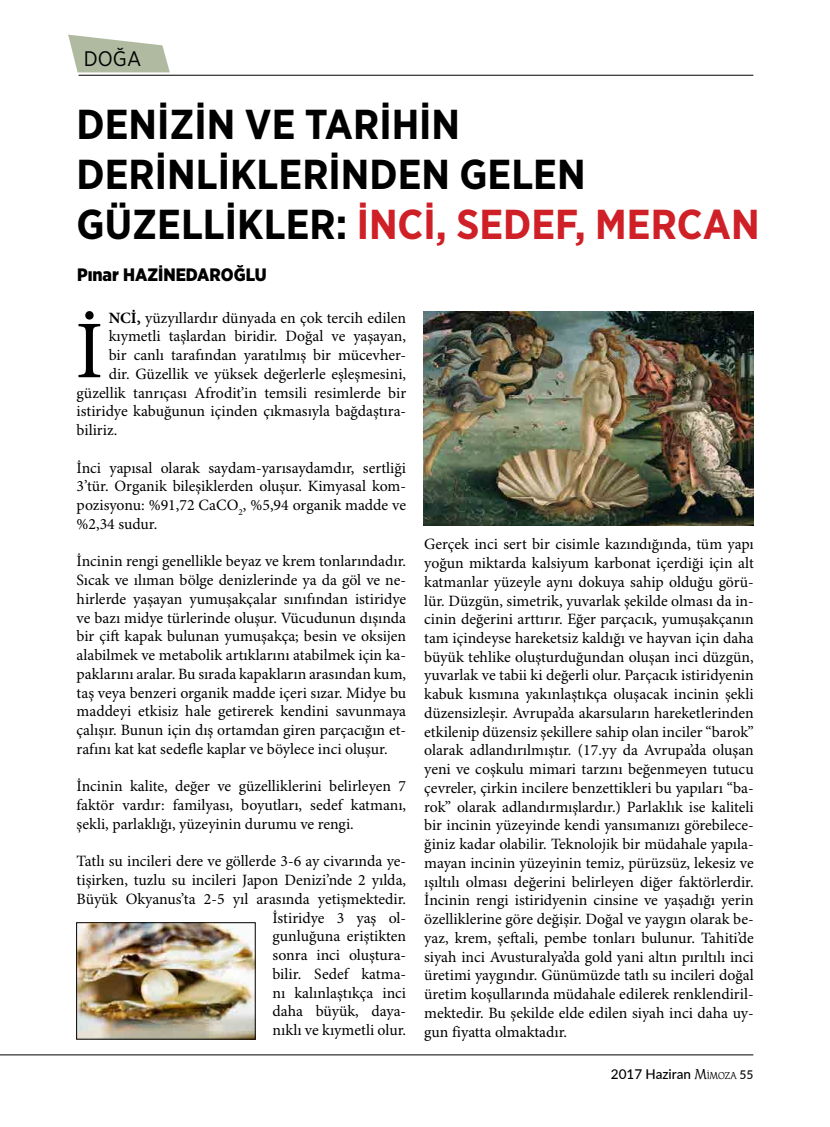
<style>
.page{position:relative;width:830px;height:1127px;background:#fff}
.page>*{position:absolute;margin:0;border:0;box-sizing:border-box;transform-origin:0 0}
.t1{font:700 41.85px/50.1px "Gotham Narrow";color:#000}
.t2{font:21px "Gotham Narrow";color:#000}
.t3{font:900 18px "Gotham Narrow";color:#000}
.t4{font:15.75px/18.8px "Minion Pro";color:#000;text-align:justify}
.t5{font:500 13.5px "Lato";color:#000}
.s1{color:#cf2027}
.s2{font-weight:700}
.s3{font-family:"Althea";font-weight:400;font-size:15px}
.s4{font-family:"Althea";font-weight:400;font-size:10.5px}
.s5{font-size:12px}
</style>
<div class="page">
<hr style="left:0;top:1054px;width:753px;height:1px;background:#000">
<svg style="left:68px;top:35px;width:102px;height:37px"></svg>
<hr style="left:78px;top:75px;width:675px;height:1px;background:#000">
<img style="left:423px;top:311px;width:330px;height:214px">
<svg style="left:78px;top:311px;width:22px;height:66px"></svg>
<img style="left:78px;top:924px;width:175px;height:113px">
<div style="left:76px;top:922px;width:179px;height:117px;border:1px solid #000"></div>
<h2 class="t2" style="left:84px;top:46px;width:59px">DOĞA</h2>
<h1 class="t1" style="left:77px;top:99px;width:684px">DENİZİN VE TARİHİN<br>DERİNLİKLERİNDEN GELEN<br>GÜZELLİKLER: <span class="s1">İNCİ, SEDEF, MERCAN</span></h1>
<p class="t3" style="left:77px;top:263px;width:191px">Pınar HAZİNEDAROĞLU</p>
<p class="t4" style="left:109px;top:309px;width:299px"><span class="s2">NCİ,</span> yüzyıllardır dünyada en çok tercih edilen</p>
<p class="t4" style="left:109px;top:327px;width:299px">kıymetli taşlardan biridir. Doğal ve yaşayan,</p>
<p class="t4" style="left:109px;top:346px;width:299px">bir canlı tarafından yaratılmış bir mücevher-</p>
<p class="t4" style="left:109px;top:365px;width:299px">dir. Güzellik ve yüksek değerlerle eşleşmesini,</p>
<p class="t4" style="left:77px;top:384px;width:331px">güzellik tanrıçası Afrodit’in temsili resimlerde bir</p>
<p class="t4" style="left:77px;top:402px;width:331px">istiridye kabuğunun içinden çıkmasıyla bağdaştıra-</p>
<p class="t4" style="left:77px;top:421px;width:42px">biliriz.</p>
<p class="t4" style="left:77px;top:459px;width:331px">İnci yapısal olarak saydam-yarısaydamdır, sertliği 3’tür. Organik bileşiklerden oluşur. Kimyasal kom&shy;pozisyonu: %91,72 CaCO<sub>2</sub>, %5,94 organik madde ve %2,34 sudur.</p>
<p class="t4" style="left:77px;top:552px;width:331px">İncinin rengi genellikle beyaz ve krem tonlarındadır.<br>Sıcak ve ılıman bölge denizlerinde ya da göl ve ne&shy;hirlerde yaşayan yumuşakçalar sınıfından istiridye ve bazı midye türlerinde oluşur. Vücudunun dışında bir çift kapak bulunan yumuşakça; besin ve oksijen alabilmek ve metabolik artıklarını atabilmek için ka&shy;paklarını aralar. Bu sırada kapakların arasından kum, taş veya benzeri organik madde içeri sızar. Midye bu maddeyi etkisiz hale getirerek kendini savunmaya çalışır. Bunun için dış ortamdan giren parçacığın et&shy;rafını kat kat sedefle kaplar ve böylece inci oluşur.</p>
<p class="t4" style="left:77px;top:777px;width:331px">İncinin kalite, değer ve güzelliklerini belirleyen 7 faktör vardır: familyası, boyutları, sedef katmanı, şekli, parlaklığı, yüzeyinin durumu ve rengi.</p>
<p class="t4" style="left:77px;top:852px;width:331px;text-align:right">Tatlı su incileri dere ve göllerde 3-6 ay civarında ye&shy;tişirken, tuzlu su incileri Japon Denizi’nde 2 yılda,<br>Büyük Okyanus’ta 2-5 yıl arasında yetişmektedir.<br>İstiridye 3 yaş ol-<br>gunluğuna eriştikten<br>sonra inci oluştura-<br>bilir. Sedef katma-<br>nı kalınlaştıkça inci<br>daha büyük, daya-<br>nıklı ve kıymetli olur.</p>
<p class="t4" style="left:424px;top:535px;width:331px">Gerçek inci sert bir cisimle kazındığında, tüm yapı yoğun miktarda kalsiyum karbonat içerdiği için alt katmanlar yüzeyle aynı dokuya sahip olduğu görü&shy;lür. Düzgün, simetrik, yuvarlak şekilde olması da in&shy;cinin değerini arttırır. Eğer parçacık, yumuşakçanın tam içindeyse hareketsiz kaldığı ve hayvan için daha büyük tehlike oluşturduğundan oluşan inci düzgün, yuvarlak ve tabii ki değerli olur. Parçacık istiridyenin kabuk kısmına yakınlaştıkça oluşacak incinin şekli düzensizleşir. Avrupa’da akarsuların hareketlerinden etkilenip düzensiz şekillere sahip olan inciler “barok” olarak adlandırılmıştır. (17.yy da Avrupa’da oluşan yeni ve coşkulu mimari tarzını beğenmeyen tutucu çevreler, çirkin incilere benzettikleri bu yapıları “ba&shy;rok” olarak adlandırmışlardır.) Parlaklık ise kaliteli bir incinin yüzeyinde kendi yansımanızı görebilece&shy;ğiniz kadar olabilir. Teknolojik bir müdahale yapıla&shy;mayan incinin yüzeyinin temiz, pürüzsüz, lekesiz ve ışıltılı olması değerini belirleyen diğer faktörlerdir.<br>İncinin rengi istiridyenin cinsine ve yaşadığı yerin özelliklerine göre değişir. Doğal ve yaygın olarak be&shy;yaz, krem, şeftali, pembe tonları bulunur. Tahiti’de siyah inci Avusturalya’da gold yani altın pırıltılı inci üretimi yaygındır. Günümüzde tatlı su incileri doğal üretim koşullarında müdahale edilerek renklendiril&shy;mektedir. Bu şekilde elde edilen siyah inci daha uy&shy;gun fiyatta olmaktadır.</p>
<p class="t5" style="left:610px;top:1064px;width:144px">2017 Haziran <span class="s3">M</span><span class="s4">İMOZA</span> <span class="s5">55</span></p>
</div>
